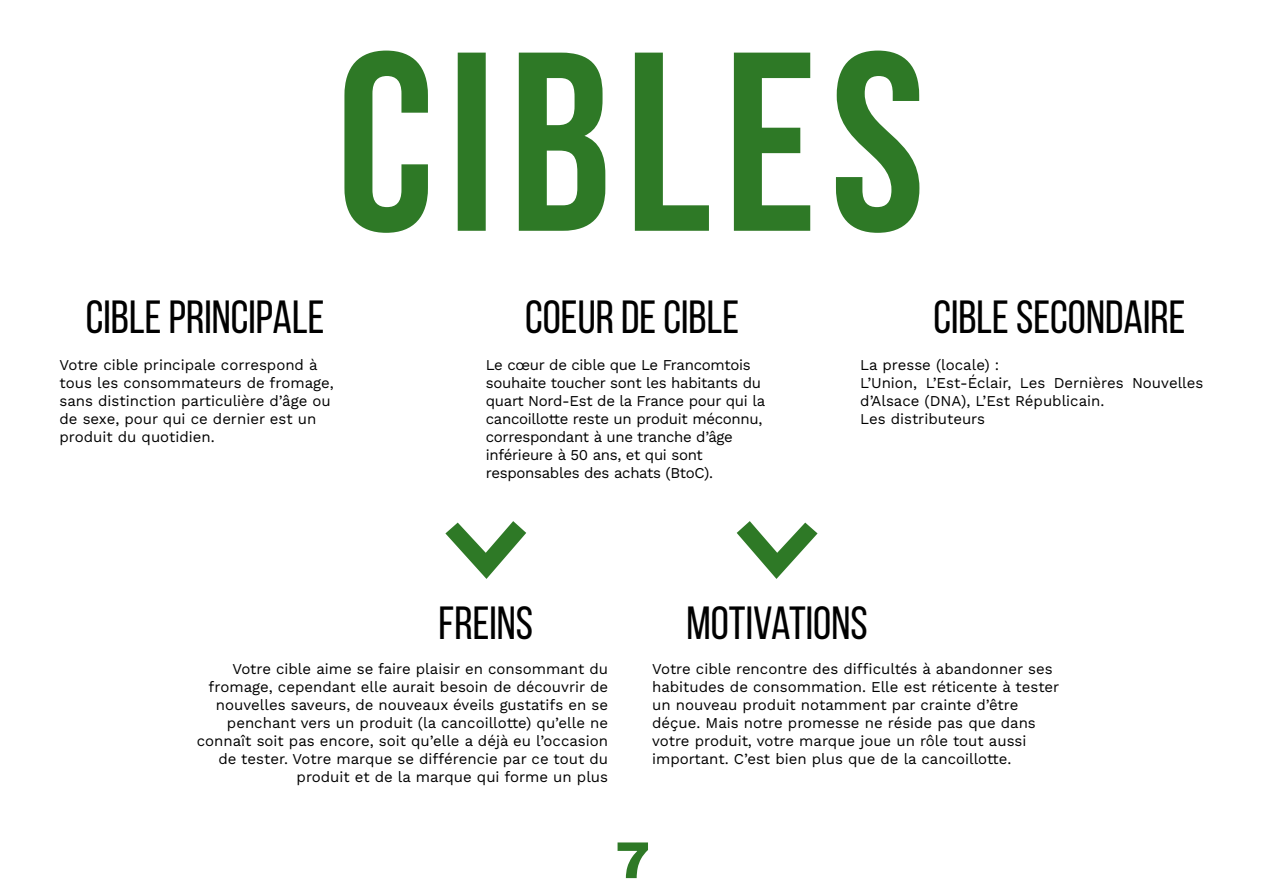
<style>
.page{position:relative;width:1263px;height:893px;background:#fff}
.page>*{position:absolute;margin:0;border:0;box-sizing:border-box;transform-origin:0 0}
.t1{font:54px "Work Sans";color:#2e7926}
.t2{font:46.5px "Bebas Neue";color:#000}
.t3{font:15px/18px "Work Sans";color:#000}
.t4{font:15px/18px "Work Sans";letter-spacing:-.02em;color:#000}
</style>
<div class="page">
<svg style="left:344px;top:51px;width:575px;height:182px"></svg>
<svg style="left:445px;top:521px;width:81px;height:58px"></svg>
<svg style="left:737px;top:521px;width:80px;height:58px"></svg>
<h2 class="t2" style="left:86px;top:292px;width:240px">CIBLE PRINCIPALE</h2>
<h2 class="t2" style="left:525px;top:292px;width:216px">COEUR DE CIBLE</h2>
<p class="t3" style="left:60px;top:355px;width:276px">Votre cible principale correspond à tous les consommateurs de fromage, sans distinction particulière d’âge ou de sexe, pour qui ce dernier est un produit du quotidien.</p>
<p class="t4" style="left:486px;top:355px;width:281px">Le cœur de cible que Le Francomtois souhaite toucher sont les habitants du quart Nord-Est de la France pour qui la cancoillotte reste un produit méconnu, correspondant à une tranche d’âge inférieure à 50 ans, et qui sont responsables des achats (BtoC).</p>
<h2 class="t2" style="left:933px;top:292px;width:254px">CIBLE SECONDAIRE</h2>
<p class="t3" style="left:860px;top:355px;width:345px">La presse (locale) :<br>L’Union, L’Est-Éclair, Les Dernières Nouvelles d’Alsace (DNA), L’Est Républicain.<br>Les distributeurs</p>
<h2 class="t2" style="left:439px;top:598px;width:96px">FREINS</h2>
<h2 class="t2" style="left:686px;top:597px;width:183px">MOTIVATIONS</h2>
<p class="t3" style="left:197px;top:659px;width:413px;text-align:right">Votre cible aime se faire plaisir en consommant du fromage, cependant elle aurait besoin de découvrir de nouvelles saveurs, de nouveaux éveils gustatifs en se penchant vers un produit (la cancoillotte) qu’elle ne connaît soit pas encore, soit qu’elle a déjà eu l’occasion de tester. Votre marque se différencie par ce tout du produit et de la marque qui forme un plus</p>
<p class="t3" style="left:652px;top:659px;width:409px">Votre cible rencontre des difficultés à abandonner ses habitudes de consommation. Elle est réticente à tester un nouveau produit notamment par crainte d’être déçue. Mais notre promesse ne réside pas que dans votre produit, votre marque joue un rôle tout aussi important. C’est bien plus que de la cancoillotte.</p>
<h1 class="t1" style="left:616px;top:819px;width:35px">7</h1>
</div>
